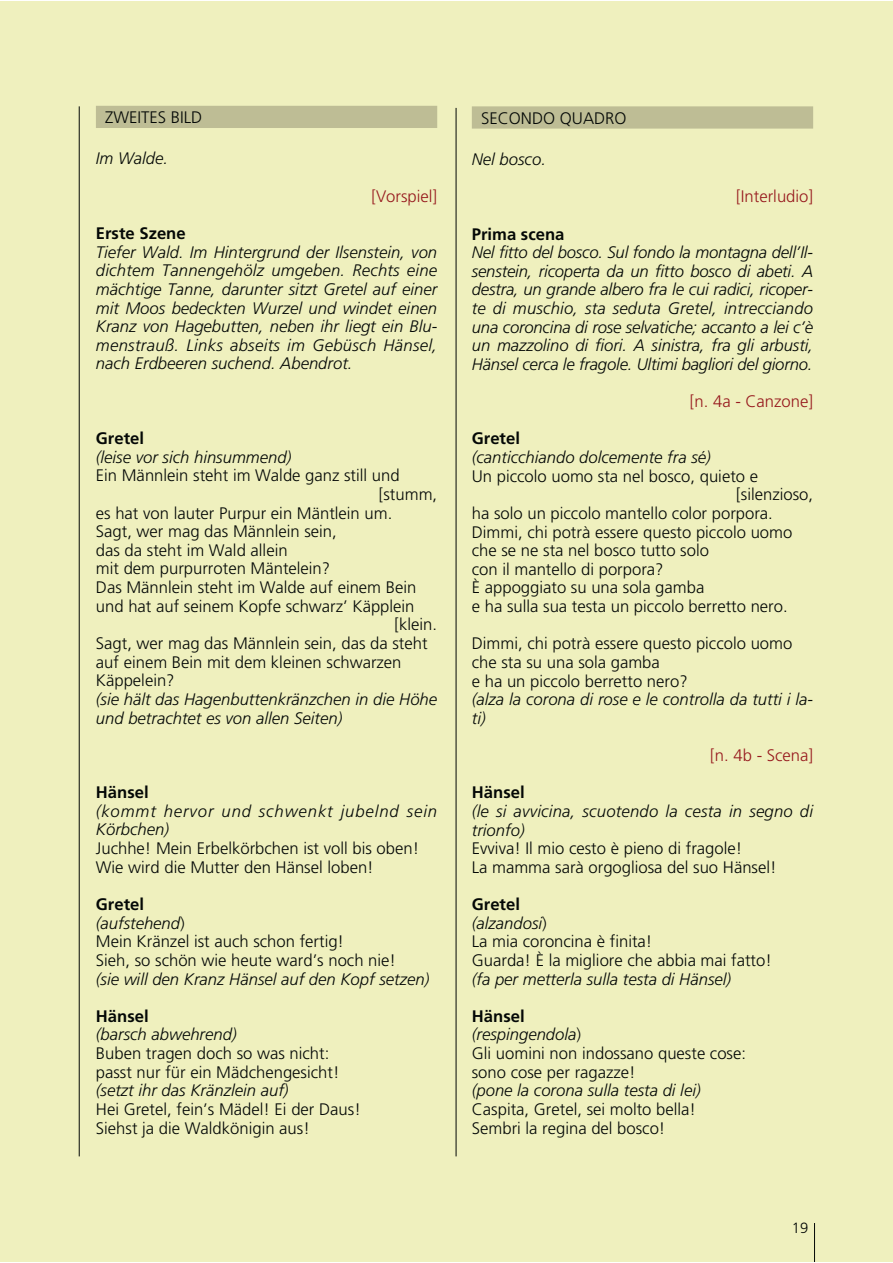
<style>
.page{position:relative;width:893px;height:1263px;background:#fff}
.page>*{position:absolute;margin:0;border:0;box-sizing:border-box;transform-origin:0 0}
.t1{font:300 16.65px/18.6px "Frutiger LT Std";color:#040806}
.t2{font:italic 300 16.65px/18.6px "Frutiger LT Std";color:#040806}
.t3{font:700 16.65px "Frutiger LT Std";color:#040806}
.t4{font:300 16.65px "Frutiger LT Std";color:#971a1e}
.t5{font:italic 300 16.65px/18.6px "Frutiger LT Std";letter-spacing:.055em;color:#040806}
.t6{font:300 14.85px "Frutiger LT Std";color:#040806}
.s1{font-weight:700}
.s2{font-style:italic}
</style>
<div class="page">
<div style="left:0;top:1px;width:893px;height:1260px;background:#eff0be"></div>
<hr style="left:814px;top:1223px;width:1px;height:38px;background:#040806">
<div style="left:96px;top:106px;width:341px;height:22px;background:#bebd95"></div>
<div style="left:472px;top:106px;width:341px;height:23px;background:#bebd95"></div>
<hr style="left:456px;top:108px;width:1px;height:1048px;background:#040806">
<hr style="left:79px;top:106px;width:1px;height:1050px;background:#040806">
<p class="t1" style="left:105px;top:109px;width:99px">ZWEITES BILD</p>
<p class="t2" style="left:96px;top:150px;width:74px">Im Walde.</p>
<p class="t4" style="left:371px;top:189px;width:67px">[Vorspiel]</p>
<p class="t3" style="left:96px;top:226px;width:91px">Erste Szene</p>
<p class="t2" style="left:96px;top:243px;width:343px;text-align:justify">Tiefer Wald. Im Hintergrund der Ilsenstein, von dichtem Tannengehölz umgeben. Rechts eine mächtige Tanne, darunter sitzt Gretel auf einer mit Moos bedeckten Wurzel und windet einen Kranz von Hagebutten, neben ihr liegt ein Blu&shy;menstrauß. Links abseits im Gebüsch Hänsel, nach Erdbeeren suchend. Abendrot.</p>
<p class="t3" style="left:96px;top:431px;width:50px">Gretel</p>
<p class="t2" style="left:96px;top:448px;width:197px">(leise vor sich hinsummend)</p>
<p class="t1" style="left:96px;top:467px;width:305px">Ein Männlein steht im Walde ganz still und</p>
<p class="t1" style="left:379px;top:486px;width:60px">[stumm,</p>
<p class="t1" style="left:96px;top:504px;width:298px">es hat von lauter Purpur ein Mäntlein um.</p>
<p class="t1" style="left:96px;top:523px;width:242px">Sagt, wer mag das Männlein sein,</p>
<p class="t1" style="left:96px;top:542px;width:193px">das da steht im Wald allein</p>
<p class="t1" style="left:96px;top:560px;width:236px">mit dem purpurroten Mäntelein?</p>
<p class="t1" style="left:96px;top:579px;width:322px">Das Männlein steht im Walde auf einem Bein</p>
<p class="t1" style="left:96px;top:597px;width:320px">und hat auf seinem Kopfe schwarz’ Käpplein</p>
<p class="t1" style="left:395px;top:616px;width:44px">[klein.</p>
<p class="t1" style="left:96px;top:635px;width:333px">Sagt, wer mag das Männlein sein, das da steht</p>
<p class="t1" style="left:96px;top:653px;width:307px">auf einem Bein mit dem kleinen schwarzen</p>
<p class="t1" style="left:96px;top:672px;width:80px">Käppelein?</p>
<p class="t2" style="left:96px;top:691px;width:343px">(sie hält das Hagenbuttenkränzchen in die Höhe und betrachtet es von allen Seiten)</p>
<p class="t3" style="left:96px;top:785px;width:54px">Hänsel</p>
<p class="t5" style="left:96px;top:802px;width:343px">(kommt hervor und schwenkt jubelnd sein<br>Körbchen)</p>
<p class="t1" style="left:96px;top:840px;width:325px">Juchhe! Mein Erbelkörbchen ist voll bis oben!<br>Wie wird die Mutter den Hänsel loben!</p>
<p class="t1" style="left:96px;top:896px;width:302px"><span class="s1">Gretel<br></span><span class="s2">(aufstehend</span>)<br>Mein Kränzel ist auch schon fertig!<br>Sieh, so schön wie heute ward’s noch nie!</p>
<p class="t2" style="left:96px;top:970px;width:335px">(sie will den Kranz Hänsel auf den Kopf setzen)</p>
<p class="t3" style="left:96px;top:1009px;width:54px">Hänsel</p>
<p class="t2" style="left:96px;top:1026px;width:142px">(barsch abwehrend)</p>
<p class="t1" style="left:96px;top:1045px;width:245px">Buben tragen doch so was nicht: passt nur für ein Mädchengesicht!</p>
<p class="t2" style="left:96px;top:1082px;width:194px">(setzt ihr das Kränzlein auf)</p>
<p class="t1" style="left:96px;top:1101px;width:266px">Hei Gretel, fein’s Mädel! Ei der Daus!<br>Siehst ja die Waldkönigin aus!</p>
<p class="t1" style="left:481px;top:110px;width:147px">SECONDO QUADRO</p>
<p class="t2" style="left:472px;top:151px;width:76px">Nel bosco.</p>
<p class="t4" style="left:736px;top:189px;width:78px">[Interludio]</p>
<p class="t3" style="left:472px;top:226px;width:94px">Prima scena</p>
<p class="t2" style="left:472px;top:244px;width:343px;text-align:justify">Nel fitto del bosco. Sul fondo la montagna dell’Il&shy;senstein, ricoperta da un fitto bosco di abeti. A destra, un grande albero fra le cui radici, ricoper&shy;te di muschio, sta seduta Gretel, intrecciando una coroncina di rose selvatiche; accanto a lei c’è un mazzolino di fiori. A sinistra, fra gli arbusti, Hänsel cerca le fragole. Ultimi bagliori del giorno.</p>
<p class="t4" style="left:690px;top:394px;width:125px">[n. 4a - Canzone]</p>
<p class="t3" style="left:472px;top:431px;width:50px">Gretel</p>
<p class="t2" style="left:472px;top:449px;width:240px">(canticchiando dolcemente fra sé)</p>
<p class="t1" style="left:472px;top:467px;width:288px">Un piccolo uomo sta nel bosco, quieto e</p>
<p class="t1" style="left:736px;top:486px;width:78px">[silenzioso,</p>
<p class="t1" style="left:472px;top:505px;width:303px">ha solo un piccolo mantello color porpora.</p>
<p class="t1" style="left:472px;top:523px;width:322px">Dimmi, chi potrà essere questo piccolo uomo</p>
<p class="t1" style="left:472px;top:542px;width:239px">che se ne sta nel bosco tutto solo</p>
<p class="t1" style="left:472px;top:560px;width:193px">con il mantello di porpora?</p>
<p class="t1" style="left:472px;top:579px;width:234px">È appoggiato su una sola gamba</p>
<p class="t1" style="left:472px;top:598px;width:317px">e ha sulla sua testa un piccolo berretto nero.</p>
<p class="t1" style="left:472px;top:635px;width:322px">Dimmi, chi potrà essere questo piccolo uomo che sta su una sola gamba<br>e ha un piccolo berretto nero?</p>
<p class="t2" style="left:472px;top:691px;width:343px">(alza la corona di rose e le controlla da tutti i la&shy;ti)</p>
<p class="t4" style="left:710px;top:748px;width:104px">[n. 4b - Scena]</p>
<p class="t3" style="left:472px;top:785px;width:54px">Hänsel</p>
<p class="t2" style="left:472px;top:803px;width:343px">(le si avvicina, scuotendo la cesta in segno di trionfo)</p>
<p class="t1" style="left:472px;top:840px;width:306px">Evviva! Il mio cesto è pieno di fragole!<br>La mamma sarà orgogliosa del suo Hänsel!</p>
<p class="t1" style="left:472px;top:896px;width:302px"><span class="s1">Gretel<br></span><span class="s2">(alzandosi</span>)<br>La mia coroncina è finita!<br>Guarda! È la migliore che abbia mai fatto!</p>
<p class="t2" style="left:472px;top:970px;width:261px">(fa per metterla sulla testa di Hänsel)</p>
<p class="t1" style="left:472px;top:1008px;width:276px"><span class="s1">Hänsel<br></span><span class="s2">(respingendola</span>)<br>Gli uomini non indossano queste cose: sono cose per ragazze!</p>
<p class="t2" style="left:472px;top:1082px;width:230px">(pone la corona sulla testa di lei)</p>
<p class="t1" style="left:472px;top:1101px;width:226px">Caspita, Gretel, sei molto bella!<br>Sembri la regina del bosco!</p>
<p class="t6" style="left:792px;top:1221px;width:18px">19</p>
</div>
